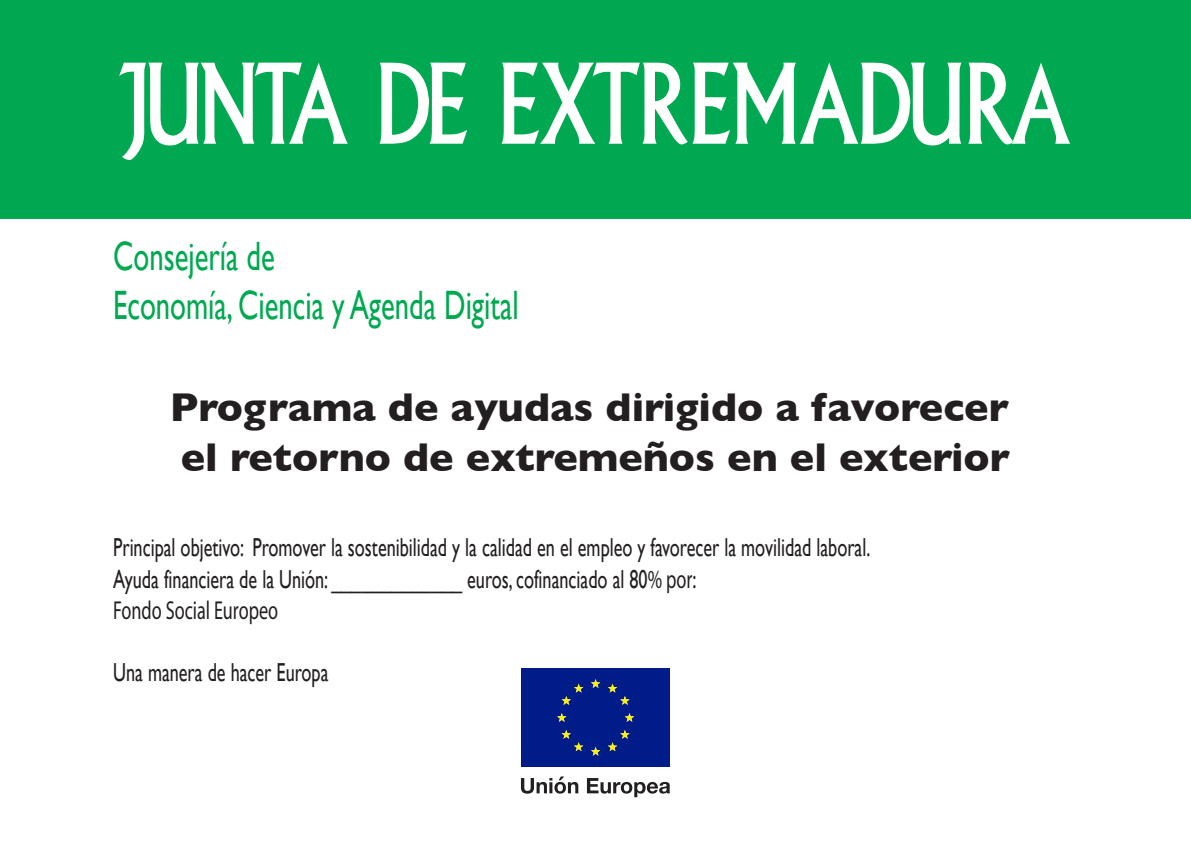
<style>
.page{position:relative;width:1191px;height:842px;background:#fff}
.page>*{position:absolute;margin:0;border:0;box-sizing:border-box;transform-origin:0 0}
.t1{font:700 41px/49.2px "Gill Sans";color:#231f20}
.t2{font:41px/49.2px "Gill Sans";color:#00a951;scale:.7 1}
.t3{font:26px/31.2px "Gill Sans";color:#231f20;scale:.7 1}
.t4{font:26px "Myriad Pro";color:#231f20;scale:.7 1}
.s1{font-family:"Myriad Pro"}
</style>
<div class="page">
<div style="left:0;top:0;width:1191px;height:218px;background:#00a951"></div>
<svg style="left:379px;top:62px;width:88px;height:82px"></svg>
<svg style="left:119px;top:63px;width:229px;height:97px"></svg>
<svg style="left:968px;top:63px;width:102px;height:81px"></svg>
<svg style="left:501px;top:62px;width:460px;height:84px"></svg>
<div style="left:521px;top:668px;width:149px;height:99px;background:#001c88"></div>
<svg style="left:557px;top:679px;width:77px;height:77px"></svg>
<svg style="left:521px;top:776px;width:57px;height:18px"></svg>
<svg style="left:587px;top:778px;width:83px;height:19px"></svg>
<h1 class="t2" style="left:113px;top:231px;width:580px">Consejería de<br>Economía, Ciencia y Agenda Digital</h1>
<h1 class="t1" style="left:170px;top:382px;width:841px">Programa de ayudas dirigido a favorecer el retorno de extremeños en el exterior</h1>
<p class="t3" style="left:113px;top:532px;width:1083px">Principal objetivo: Promover la sostenibilidad y la calidad en el empleo y favorecer la movilidad laboral.<br>Ayuda financiera de la Unión: _____________ euros, cofinanciado al 80<span class="s1">% por:</span></p>
<p class="t4" style="left:113px;top:594px;width:237px">Fondo Social Europeo</p>
<p class="t3" style="left:113px;top:657px;width:309px">Una manera de hacer Europa</p>
</div>
